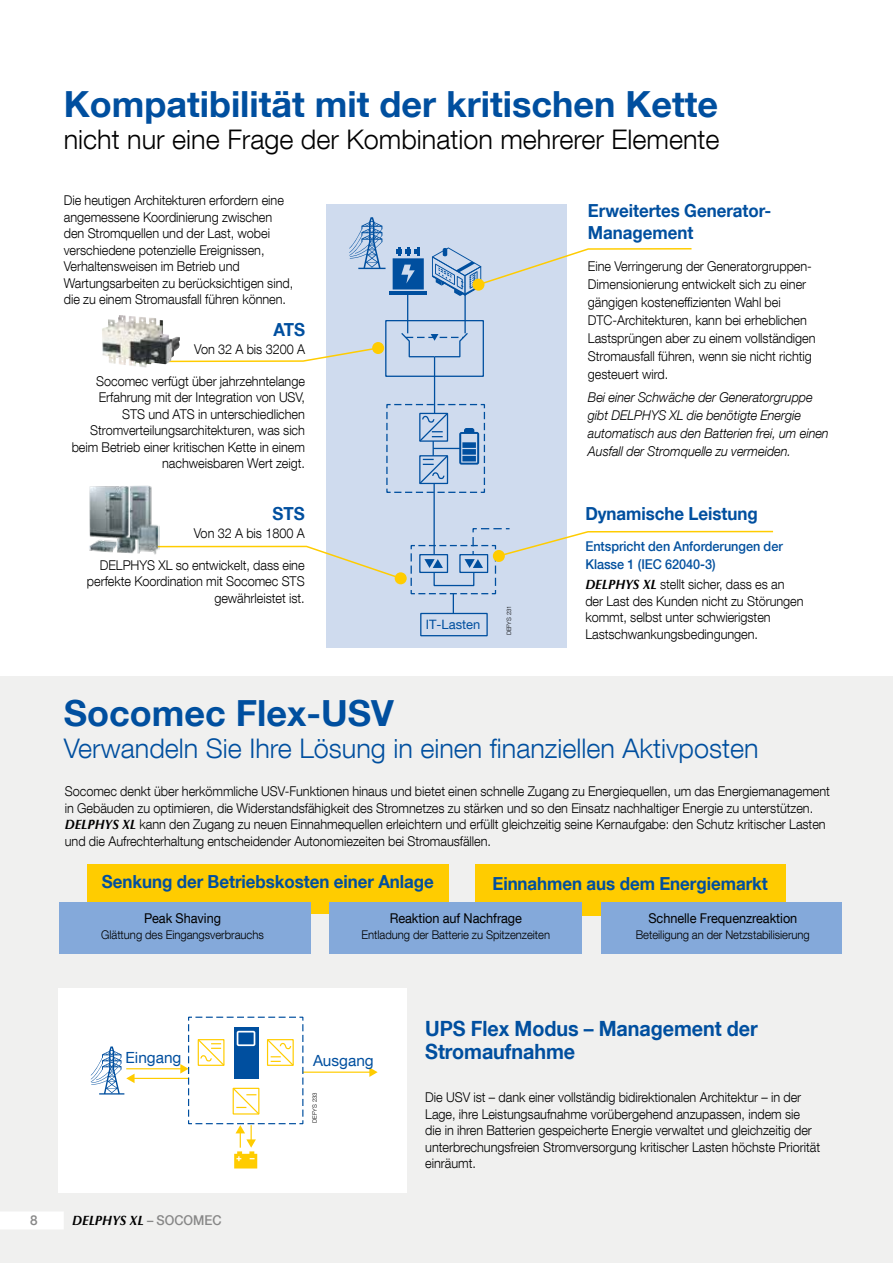
<style>
.page{position:relative;width:893px;height:1263px;background:#fff}
.page>*{position:absolute;margin:0;border:0;box-sizing:border-box;transform-origin:0 0}
.t1{font:700 36px "Helvetica Neue LT Com";color:#004f9f}
.t2{font:300 27px "Helvetica Neue LT Com";color:#004f9f}
.t3{font:300 27px "Helvetica Neue LT Com";color:#000}
.t4{font:700 21px/22.5px "Helvetica Neue LT Com";letter-spacing:-.005em;color:#004f9f;scale:.94 1}
.t5{font:700 18px/22.5px "Helvetica Neue LT Com";letter-spacing:-.005em;color:#004f9f;scale:.94 1}
.t6{font:15.45px "Helvetica Neue LT Com";color:#004f9f}
.t7{font:300 13.5px/16.5px "Helvetica Neue LT Com";letter-spacing:-.005em;color:#000;scale:.94 1}
.t8{font:italic 300 13.5px/18px "Helvetica Neue LT Com";letter-spacing:-.005em;color:#000;scale:.94 1}
.t9{font:13.5px "Helvetica Neue LT Com";letter-spacing:-.005em;color:#000;scale:.94 1}
.t10{font:500 13.5px/18px "Helvetica Neue LT Com";letter-spacing:-.005em;color:#02509e;scale:.94 1}
.t11{font:italic 700 13.5px "Optima LT Std";letter-spacing:-.005em;color:#000;scale:.94 1}
.t12{font:500 13.5px "Helvetica Neue LT Com";color:#878787}
.t13{font:12.9px "Helvetica Neue LT Com";color:#004f9f}
.t14{font:300 12px "Helvetica Neue LT Com";letter-spacing:-.005em;color:#000;scale:.94 1}
.t15{font:300 6px "Helvetica Neue LT Com";color:#000}
.s1{font-family:"Optima LT Std";font-weight:700;font-style:italic}
.s2{font-family:"Optima LT";font-weight:700;font-style:italic}
.s3{font-family:"Helvetica Neue LT Com";font-weight:500;font-style:normal;color:#878787}
</style>
<div class="page">
<div style="left:0;top:676px;width:893px;height:587px;background:#f0f0ef"></div>
<div style="left:0;top:1211px;width:64px;height:18px;background:#fff"></div>
<div style="left:326px;top:204px;width:240px;height:443px;background:#cfdbee"></div>
<hr style="left:390px;top:291px;width:37px;height:4px;background:#004f9f">
<svg style="left:393px;top:247px;width:31px;height:42px"></svg>
<svg style="left:349px;top:217px;width:37px;height:52px"></svg>
<hr style="left:433px;top:484px;width:2px;height:71px;background:#004f9f">
<hr style="left:434px;top:357px;width:1px;height:56px;background:#004f9f">
<hr style="left:464px;top:294px;width:2px;height:39px;background:#004f9f">
<hr style="left:407px;top:294px;width:1px;height:39px;background:#004f9f">
<svg style="left:401px;top:331px;width:67px;height:27px"></svg>
<div style="left:385px;top:320px;width:99px;height:57px;border:1px solid #004f9f"></div>
<div style="left:420px;top:613px;width:68px;height:23px;border:1px solid #004f9f"></div>
<svg style="left:386px;top:403px;width:100px;height:91px"></svg>
<svg style="left:432px;top:247px;width:260px;height:49px"></svg>
<div style="left:472px;top:279px;width:12px;height:12px;background:#fc0;border-radius:50%"></div>
<svg style="left:410px;top:527px;width:364px;height:86px"></svg>
<div style="left:493px;top:550px;width:12px;height:12px;background:#fc0;border-radius:50%"></div>
<svg style="left:154px;top:545px;width:245px;height:35px"></svg>
<div style="left:395px;top:572px;width:12px;height:12px;background:#fc0;border-radius:50%"></div>
<svg style="left:180px;top:348px;width:196px;height:15px"></svg>
<div style="left:372px;top:342px;width:12px;height:12px;background:#fc0;border-radius:50%"></div>
<div style="left:59px;top:988px;width:348px;height:204px;background:#fff"></div>
<hr style="left:126px;top:1068px;width:56px;height:1px;background:#fc0">
<hr style="left:133px;top:1078px;width:56px;height:1px;background:#fc0">
<svg style="left:91px;top:1046px;width:44px;height:48px"></svg>
<hr style="left:303px;top:1071px;width:68px;height:2px;background:#fc0">
<svg style="left:369px;top:1067px;width:9px;height:10px"></svg>
<svg style="left:180px;top:1016px;width:124px;height:152px"></svg>
<img style="left:89px;top:485px;width:71px;height:69px">
<img style="left:102px;top:315px;width:78px;height:53px">
<div style="left:475px;top:864px;width:310px;height:52px;background:#fc0"></div>
<div style="left:87px;top:864px;width:362px;height:49px;background:#fc0"></div>
<div style="left:59px;top:902px;width:251px;height:52px;background:#84a9da"></div>
<div style="left:329px;top:902px;width:253px;height:52px;background:#84a9da"></div>
<div style="left:601px;top:902px;width:241px;height:52px;background:#84a9da"></div>
<h1 class="t1" style="left:64px;top:82px;width:656px">Kompatibilität mit der kritischen Kette</h1>
<h2 class="t3" style="left:64px;top:123px;width:657px">nicht nur eine Frage der Kombination mehrerer Elemente</h2>
<p class="t7" style="left:64px;top:192px;width:246px">Die heutigen Architekturen erfordern eine angemessene Koordinierung zwischen den Stromquellen und der Last, wobei verschiedene potenzielle Ereignissen, Verhaltensweisen im Betrieb und Wartungsarbeiten zu berücksichtigen sind, die zu einem Stromausfall führen können.</p>
<h3 class="t5" style="left:588px;top:199px;width:196px">Erweitertes Generator-<br>Management</h3>
<p class="t7" style="left:588px;top:257px;width:244px;line-height:18px">Eine Verringerung der Generatorgruppen-Dimensionierung entwickelt sich zu einer gängigen kosteneffizienten Wahl bei DTC-Architekturen, kann bei erheblichen Lastsprüngen aber zu einem vollständigen Stromausfall führen, wenn sie nicht richtig gesteuert wird.</p>
<p class="t8" style="left:588px;top:388px;width:258px">Bei einer Schwäche der Generatorgruppe gibt DELPHYS XL die benötigte Energie automatisch aus den Batterien frei, um einen Ausfall der Stromquelle zu vermeiden.</p>
<h3 class="t5" style="left:274px;top:318px;width:35px">ATS</h3>
<p class="t7" style="left:194px;top:341px;width:119px">Von 32 A bis 3200 A</p>
<p class="t7" style="left:72px;top:373px;width:250px;text-align:right">Socomec verfügt über jahrzehntelange Erfahrung mit der Integration von USV,<br>STS und ATS in unterschiedlichen Stromverteilungsarchitekturen, was sich beim Betrieb einer kritischen Kette in einem nachweisbaren Wert zeigt.</p>
<h3 class="t5" style="left:273px;top:502px;width:36px">STS</h3>
<p class="t7" style="left:194px;top:525px;width:119px">Von 32 A bis 1800 A</p>
<p class="t7" style="left:87px;top:557px;width:233px;text-align:right">DELPHYS XL so entwickelt, dass eine perfekte Koordination mit Socomec STS gewährleistet ist.</p>
<p class="t13" style="left:426px;top:616px;width:56px">IT-Lasten</p>
<p class="t15" style="left:505px;top:635px;width:32px;rotate:-90deg">DEFYS 231</p>
<h3 class="t5" style="left:585px;top:502px;width:185px">Dynamische Leistung</h3>
<p class="t10" style="left:585px;top:537px;width:211px">Entspricht den Anforderungen der<br>Klasse 1 (IEC 62040-3)</p>
<p class="t7" style="left:585px;top:576px;width:234px"><span class="s1">DELPHYS XL</span> stellt sicher, dass es an der Last des Kunden nicht zu Störungen kommt, selbst unter schwierigsten Lastschwankungsbedingungen.</p>
<h1 class="t1" style="left:64px;top:691px;width:331px">Socomec Flex-USV</h1>
<h2 class="t2" style="left:64px;top:732px;width:696px">Verwandeln Sie Ihre Lösung in einen finanziellen Aktivposten</h2>
<p class="t7" style="left:65px;top:783px;width:815px">Socomec denkt über herkömmliche USV-Funktionen hinaus und bietet einen schnelle Zugang zu Energiequellen, um das Energiemanagement in Gebäuden zu optimieren, die Widerstandsfähigkeit des Stromnetzes zu stärken und so den Einsatz nachhaltiger Energie zu unterstützen.<br><span class="s2">DELPHYS XL</span> kann den Zugang zu neuen Einnahmequellen erleichtern und erfüllt gleichzeitig seine Kernaufgabe: den Schutz kritischer Lasten und die Aufrechterhaltung entscheidender Autonomiezeiten bei Stromausfällen.</p>
<h3 class="t5" style="left:102px;top:870px;width:355px">Senkung der Betriebskosten einer Anlage</h3>
<h3 class="t5" style="left:492px;top:871px;width:294px">Einnahmen aus dem Energiemarkt</h3>
<p class="t9" style="left:144px;top:910px;width:83px">Peak Shaving</p>
<p class="t14" style="left:101px;top:927px;width:175px">Glättung des Eingangsverbrauchs</p>
<p class="t9" style="left:648px;top:910px;width:160px">Schnelle Frequenzreaktion</p>
<p class="t14" style="left:636px;top:927px;width:187px">Beteiligung an der Netzstabilisierung</p>
<p class="t9" style="left:390px;top:910px;width:142px">Reaktion auf Nachfrage</p>
<p class="t14" style="left:361px;top:927px;width:202px">Entladung der Batterie zu Spitzenzeiten</p>
<p class="t6" style="left:126px;top:1048px;width:57px">Eingang</p>
<p class="t6" style="left:313px;top:1050px;width:62px">Ausgang</p>
<p class="t15" style="left:311px;top:1123px;width:32px;rotate:-90deg">DEFYS 233</p>
<p class="t12" style="left:30px;top:1212px;width:9px">8</p>
<p class="t11" style="left:72px;top:1213px;width:160px">DELPHYS XL <span class="s3">– SOCOMEC</span></p>
<h3 class="t4" style="left:425px;top:1017px;width:355px">UPS Flex Modus – Management der<br>Stromaufnahme</h3>
<p class="t7" style="left:425px;top:1089px;width:422px">Die USV ist – dank einer vollständig bidirektionalen Architektur – in der Lage, ihre Leistungsaufnahme vorübergehend anzupassen, indem sie<br>die in ihren Batterien gespeicherte Energie verwaltet und gleichzeitig der unterbrechungsfreien Stromversorgung kritischer Lasten höchste Priorität einräumt.</p>
</div>
